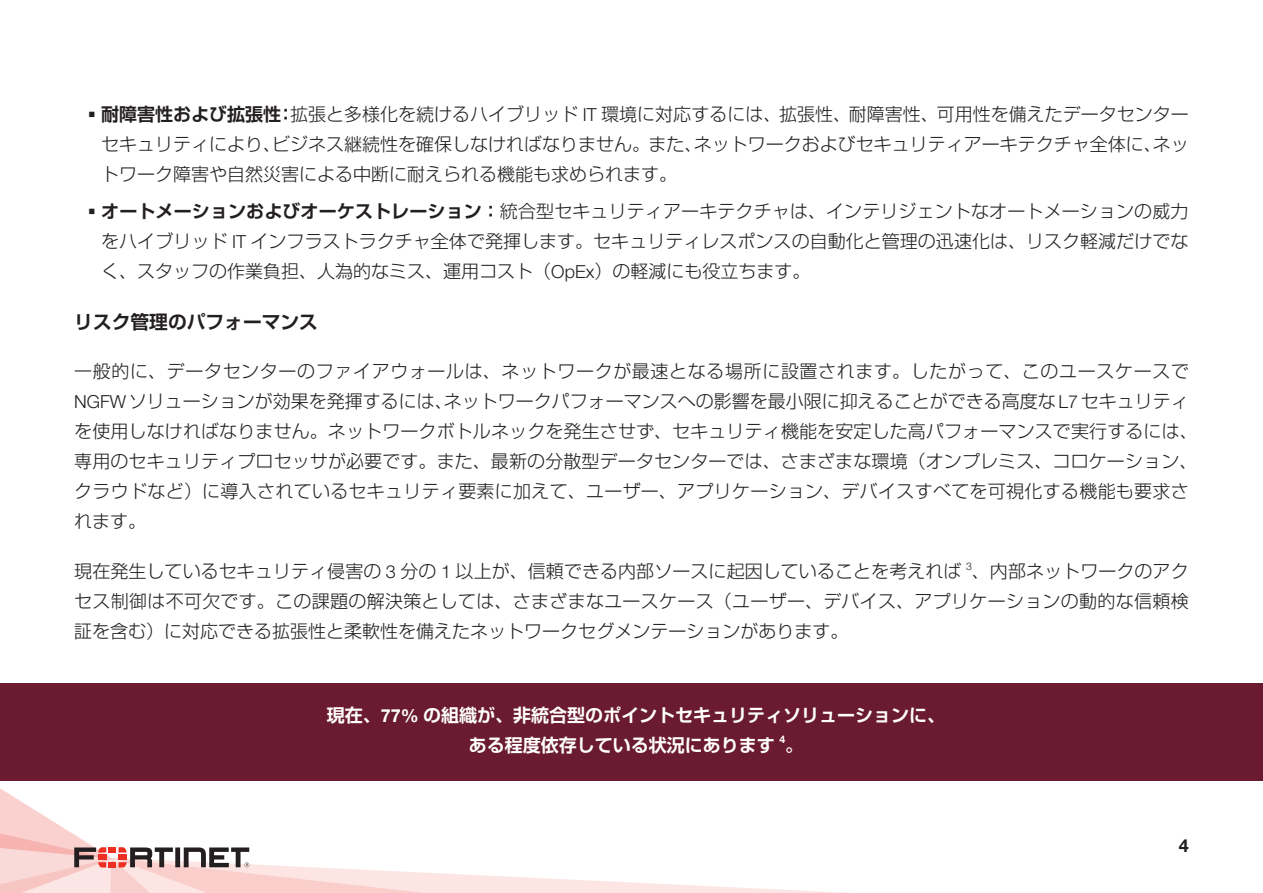
<style>
.page{position:relative;width:1263px;height:893px;background:#fff}
.page>*{position:absolute;margin:0;border:0;box-sizing:border-box;transform-origin:0 0}
.t1{font:700 18.75px "Shin Go Pro De";color:#231f20}
.t2{font:300 18px/30px "Shin Go Pro";letter-spacing:.005em;color:#231f20;text-align:justify}
.t3{font:700 18px/30px "Shin Go Pro De";color:#fff}
.t4{font:700 18px "Helvetica Neue LT Pro";color:#231f20}
.t5{font:300 10.5px "Helvetica Neue LT Pro";color:#231f20}
.t6{font:700 10.5px "Helvetica Neue LT Pro";color:#fff}
.s1{font-family:"Shin Go Pro De";font-weight:700}
.s2{font-family:"Helvetica Neue LT Pro"}
</style>
<div class="page">
<div style="left:0;top:683px;width:1263px;height:98px;background:#6b1b31"></div>
<svg style="left:0;top:788px;width:845px;height:105px"></svg>
<p class="t2" style="left:101px;top:97px;width:1089px;text-indent:-14px">▪ <span class="s1">耐障害性および拡張性：</span>拡張と多様化を続けるハイブリッド <span class="s2">IT</span> 環境に対応するには、拡張性、耐障害性、可用性を備えたデータセンターセキュリティにより、ビジネス継続性を確保しなければなりません。また、ネットワークおよびセキュリティアーキテクチャ全体に、ネットワーク障害や自然災害による中断に耐えられる機能も求められます。</p>
<p class="t2" style="left:101px;top:194px;width:1089px;text-indent:-14px">▪ <span class="s1">オートメーションおよびオーケストレーション：</span>統合型セキュリティアーキテクチャは、インテリジェントなオートメーションの威力をハイブリッド <span class="s2">IT</span> インフラストラクチャ全体で発揮します。セキュリティレスポンスの自動化と管理の迅速化は、リスク軽減だけでなく、スタッフの作業負担、人為的なミス、運用コスト（<span class="s2">OpEx</span>）の軽減にも役立ちます。</p>
<p class="t1" style="left:74px;top:306px;width:245px">リスク管理のパフォーマンス</p>
<p class="t2" style="left:74px;top:354px;width:1125px;text-align:left">一般的に、データセンターのファイアウォールは、ネットワークが最速となる場所に設置されます。したがって、このユースケースで<span class="s2">NGFW</span>ソリューションが効果を発揮するには、ネットワークパフォーマンスへの影響を最小限に抑えることができる高度な<span class="s2">L7</span>セキュリティを使用しなければなりません。ネットワークボトルネックを発生させず、セキュリティ機能を安定した高パフォーマンスで実行するには、専用のセキュリティプロセッサが必要です。また、最新の分散型データセンターでは、さまざまな環境（オンプレミス、コロケーション、クラウドなど）に導入されているセキュリティ要素に加えて、ユーザー、アプリケーション、デバイスすべてを可視化する機能も要求されます。</p>
<p class="t2" style="left:74px;top:554px;width:889px">現在発生しているセキュリティ侵害の <span class="s2">3</span> 分の <span class="s2">1</span> 以上が、信頼できる内部ソースに起因していることを考えれば</p>
<p class="t5" style="left:966px;top:559px;width:7px">3</p>
<p class="t2" style="left:74px;top:554px;width:1116px;text-indent:898px">、内部ネットワークのアクセス制御は不可欠です。この課題の解決策としては、さまざまなユースケース（ユーザー、デバイス、アプリケーションの動的な信頼検証を含む）に対応できる拡張性と柔軟性を備えたネットワークセグメンテーションがあります。</p>
<p class="t3" style="left:469px;top:697px;width:478px;text-indent:-142px">現在、<span class="s2">77%</span> の組織が、非統合型のポイントセキュリティソリューションに、ある程度依存している状況にあります</p>
<p class="t6" style="left:779px;top:732px;width:7px">4</p>
<p class="t3" style="left:785px;top:727px;width:19px">。</p>
<p class="t4" style="left:1179px;top:834px;width:12px">4</p>
</div>
